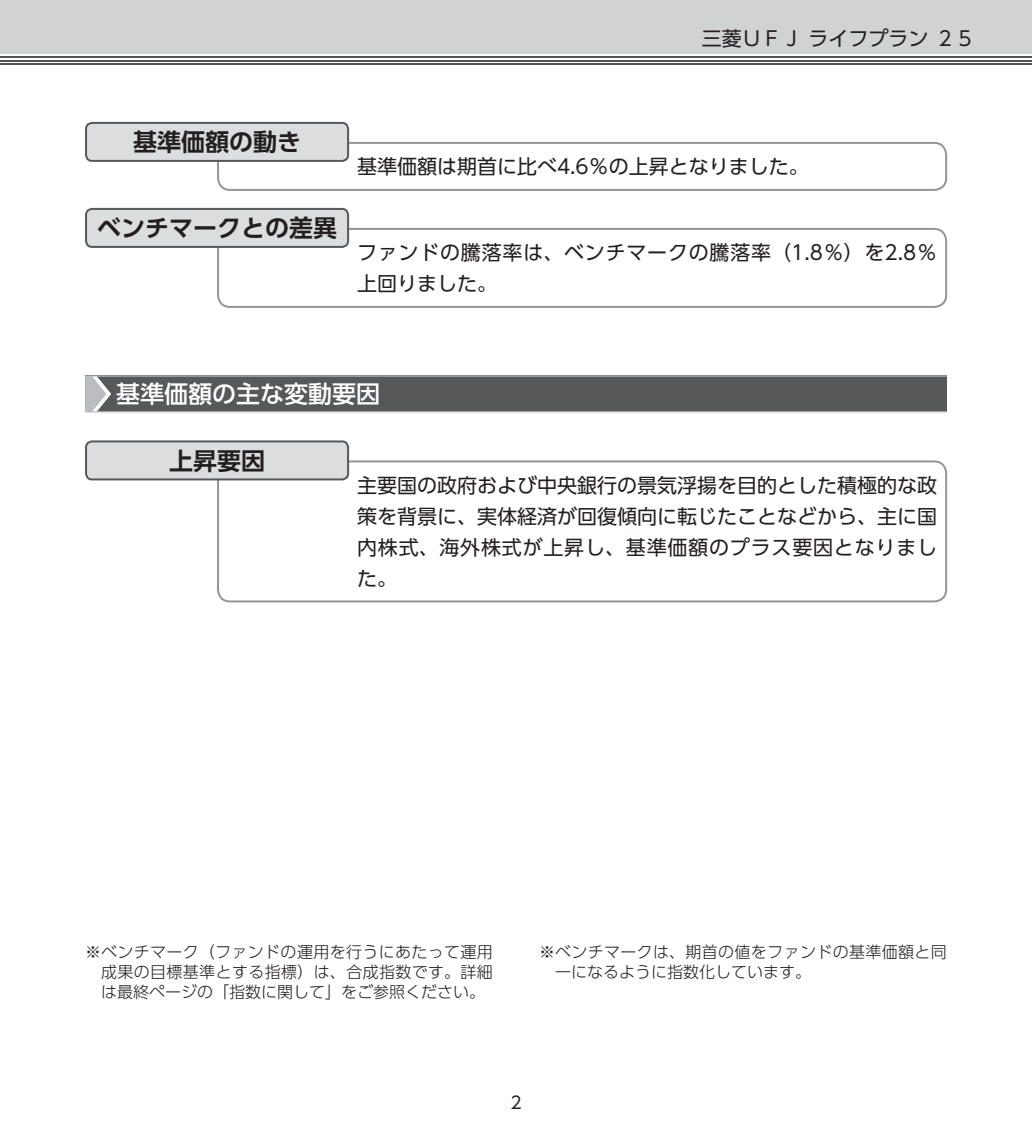
<style>
.page{position:relative;width:1032px;height:1134px;background:#fff}
.page>*{position:absolute;margin:0;border:0;box-sizing:border-box;transform-origin:0 0}
.t1{font:24px "UD Shin Go Pro De Bold 90 msp RKSJ H";color:#231f20}
.t2{font:24px "UD Shin Go Pro Medium 90 msp RKSJ H";color:#fff}
.t3{font:20px/31px "UD Shin Go Pro Regular 90 msp RKSJ H";color:#231f20;text-align:justify}
.t4{font:20px/31px "UD Shin Go Pro Regular 90 msp RKSJ H";letter-spacing:.04em;color:#231f20}
.t5{font:17px "UD Shin Go Pro Regular 90 msp RKSJ H";color:#231f20}
.t6{font:16px/20px "UD Shin Go Pro Light 90 msp RKSJ H";letter-spacing:.02em;color:#231f20;text-align:justify}
</style>
<div class="page">
<div style="left:0;top:0;width:1032px;height:54px;background:#d1d2d4"></div>
<hr style="left:0;top:63px;width:1032px;height:2px;background:#535355">
<hr style="left:0;top:60px;width:1032px;height:1px;background:#535355">
<hr style="left:0;top:56px;width:1032px;height:2px;background:#535355">
<div style="left:85px;top:376px;width:862px;height:36px;background:#57585a"></div>
<hr style="left:85px;top:411px;width:861px;height:1px;background:#bcbdc0">
<hr style="left:85px;top:375px;width:862px;height:2px;background:#bcbdc0">
<svg style="left:85px;top:376px;width:26px;height:36px"></svg>
<div style="left:217px;top:142px;width:730px;height:49px;border:2px solid #939598;border-radius:12px"></div>
<div style="left:86px;top:123px;width:262px;height:38px;background:#dcdddf;border-radius:6px"></div>
<div style="left:85px;top:122px;width:264px;height:40px;border:2px solid #57585a;border-radius:6px"></div>
<div style="left:217px;top:228px;width:730px;height:80px;border:2px solid #939598;border-radius:12px"></div>
<div style="left:86px;top:209px;width:262px;height:38px;background:#dcdddf;border-radius:6px"></div>
<div style="left:85px;top:208px;width:264px;height:40px;border:2px solid #57585a;border-radius:6px"></div>
<div style="left:217px;top:460px;width:730px;height:142px;border:2px solid #939598;border-radius:12px"></div>
<div style="left:86px;top:441px;width:262px;height:38px;background:#dcdddf;border-radius:6px"></div>
<div style="left:85px;top:440px;width:264px;height:40px;border:2px solid #57585a;border-radius:6px"></div>
<p class="t3" style="left:702px;top:26px;width:275px">三菱ＵＦＪ ライフプラン ２５</p>
<p class="t1" style="left:133px;top:133px;width:170px">基準価額の動き</p>
<p class="t1" style="left:97px;top:219px;width:242px">ベンチマークとの差異</p>
<p class="t3" style="left:357px;top:154px;width:453px">基準価額は期首に比べ4.6％の上昇となりました。</p>
<p class="t4" style="left:357px;top:240px;width:581px">ファンドの騰落率は、ベンチマークの騰落率（1.8％）を2.8％上回りました。</p>
<p class="t2" style="left:116px;top:385px;width:266px">基準価額の主な変動要因</p>
<p class="t1" style="left:169px;top:451px;width:98px">上昇要因</p>
<p class="t3" style="left:357px;top:472px;width:582px">主要国の政府および中央銀行の景気浮揚を目的とした積極的な政策を背景に、実体経済が回復傾向に転じたことなどから、主に国内株式、海外株式が上昇し、基準価額のプラス要因となりました。</p>
<p class="t6" style="left:101px;top:944px;width:393px;text-indent:-16px">※ ベンチマーク（ファンドの運用を行うにあたって運用成果の目標基準とする指標）は、合成指数です。詳細は最終ページの「指数に関して」をご参照ください。</p>
<p class="t6" style="left:555px;top:944px;width:393px;text-indent:-16px">※ ベンチマークは、期首の値をファンドの基準価額と同一になるように指数化しています。</p>
<p class="t5" style="left:510px;top:1096px;width:13px">2</p>
</div>
